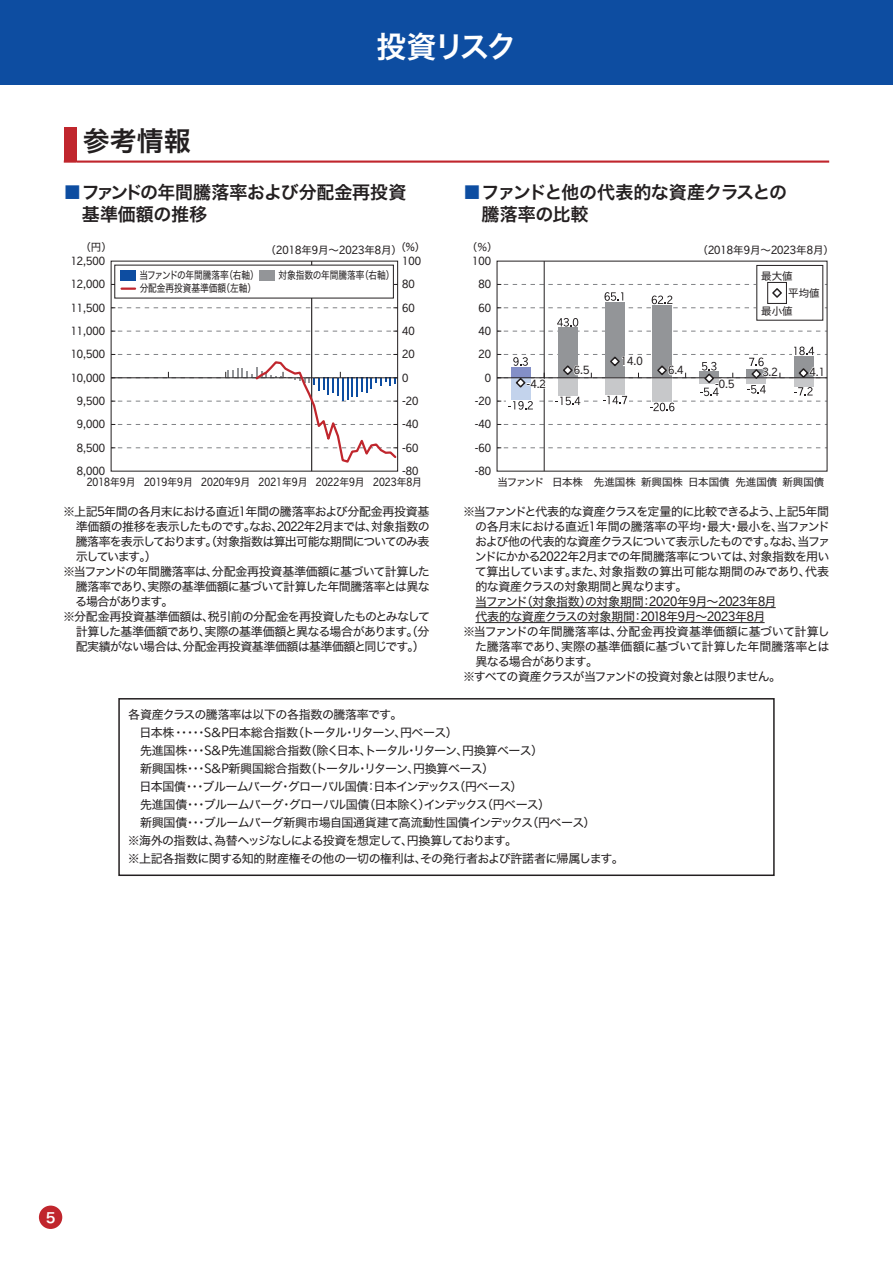
<style>
.page{position:relative;width:893px;height:1263px;background:#fff}
.page>*{position:absolute;margin:0;border:0;box-sizing:border-box;transform-origin:0 0}
.t1{font:30px "Hira Kaku Std N W6";letter-spacing:-.09em;color:#fff}
.t2{font:27px "Hira Kaku Std N W6";color:#231f20}
.t3{font:18px/22.5px "Hira Kaku Std N W6";letter-spacing:-.015em;color:#231f20}
.t4{font:18px/22.5px "Hira Kaku Std N W6";letter-spacing:-.035em;color:#231f20}
.t5{font:13.8px "Hira Kaku Std N W6";color:#fff}
.t6{font:12px/18px "Hira Kaku Std N W4";letter-spacing:-.05em;color:#231f20}
.t7{font:12px "Hira Kaku Std N W4";letter-spacing:-.07em;color:#231f20}
.t8{font:12px "Hira Kaku Std N W4";letter-spacing:-.08em;color:#231f20}
.t9{font:12px "Hira Kaku Std N W4";letter-spacing:-.09em;color:#231f20}
.t10{font:12px "Hira Kaku Std N W4";letter-spacing:-.015em;color:#231f20}
.t11{font:12px "Hira Kaku Std N W4";letter-spacing:-.02em;color:#231f20}
.t12{font:12px "Hira Kaku Std N W4";letter-spacing:-.005em;color:#231f20}
.t13{font:12px "Hira Kaku Std N W4";letter-spacing:-.03em;color:#231f20}
.t14{font:12px "Hira Kaku Std N W4";letter-spacing:-.085em;color:#231f20}
.t15{font:12px "Hira Kaku Std N W4";letter-spacing:-.075em;color:#231f20}
.t16{font:12px "Hira Kaku Std N W4";letter-spacing:-.095em;color:#231f20}
.t17{font:10.5px "Rakuten Global R";color:#231f20}
.t18{font:10.5px "Hira Kaku Std N W4";letter-spacing:-.01em;color:#231f20}
.t19{font:10.5px/13.5px "Hira Kaku Std N W4";letter-spacing:-.01em;color:#231f20;scale:.83 1}
.t20{font:10.5px "Rakuten Global R";color:#231f20;scale:.93 1}
.s1{color:#0d4da1}
.s2{font-family:"Hira Kaku Std N W4"}
.s3{font-family:"Rakuten Global R"}
</style>
<div class="page">
<div style="left:39px;top:1205px;width:23px;height:24px;background:#c0262d;border-radius:50%"></div>
<div style="left:0;top:0;width:893px;height:85px;background:#0d4da1"></div>
<div style="left:64px;top:128px;width:13px;height:34px;background:#c0262d"></div>
<svg style="left:64px;top:162px;width:13px;height:1px"></svg>
<hr style="left:77px;top:161px;width:752px;height:2px;background:#c0262d">
<svg style="left:113px;top:331px;width:283px;height:1px"></svg>
<svg style="left:113px;top:307px;width:283px;height:1px"></svg>
<hr style="left:311px;top:261px;width:1px;height:210px;background:#231f20">
<svg style="left:113px;top:354px;width:283px;height:110px"></svg>
<div style="left:115px;top:265px;width:278px;height:33px;background:#fff"></div>
<div style="left:120px;top:270px;width:16px;height:10px;background:#0d4da1"></div>
<div style="left:259px;top:270px;width:16px;height:10px;background:#939598"></div>
<svg style="left:111px;top:284px;width:287px;height:6px"></svg>
<svg style="left:499px;top:447px;width:326px;height:1px"></svg>
<svg style="left:499px;top:424px;width:326px;height:1px"></svg>
<div style="left:558px;top:328px;width:19px;height:50px;background:#939598"></div>
<div style="left:605px;top:302px;width:19px;height:76px;background:#939598"></div>
<div style="left:652px;top:305px;width:20px;height:73px;background:#939598"></div>
<hr style="left:544px;top:261px;width:1px;height:210px;background:#231f20">
<svg style="left:497px;top:318px;width:330px;height:14px"></svg>
<svg style="left:497px;top:346px;width:330px;height:65px"></svg>
<div style="left:757px;top:265px;width:66px;height:55px;border:1px solid #231f20"></div>
<div style="left:767px;top:282px;width:20px;height:22px;border:1px solid #231f20"></div>
<svg style="left:497px;top:284px;width:330px;height:24px"></svg>
<hr style="left:475px;top:607px;width:301px;height:1px;background:#231f20">
<hr style="left:475px;top:622px;width:290px;height:1px;background:#231f20">
<div style="left:118px;top:698px;width:657px;height:178px;border:2px solid #231f20"></div>
<h1 class="t1" style="left:376px;top:24px;width:142px">投資リスク</h1>
<h2 class="t2" style="left:83px;top:120px;width:109px">参考情報</h2>
<h3 class="t3" style="left:63px;top:181px;width:344px"><span class="s1">■</span>ファンドの年間騰落率および分配金再投資　基準価額の推移</h3>
<h3 class="t4" style="left:463px;top:181px;width:325px"><span class="s1">■</span>ファンドと他の代表的な資産クラスとの　騰落率の比較</h3>
<p class="t17" style="left:266px;top:243px;width:138px"><span class="s2">（</span>2018<span class="s2">年</span>9<span class="s2">月～</span>2023<span class="s2">年</span>8<span class="s2">月）</span></p>
<p class="t18" style="left:467px;top:239px;width:32px">（％）</p>
<p class="t18" style="left:81px;top:239px;width:33px">（円）</p>
<p class="t18" style="left:395px;top:239px;width:31px">（<span class="s3">%</span>）</p>
<p class="t17" style="left:697px;top:243px;width:138px"><span class="s2">（</span>2018<span class="s2">年</span>9<span class="s2">月～</span>2023<span class="s2">年</span>8<span class="s2">月）</span></p>
<p class="t17" style="left:71px;top:254px;width:36px">12,500</p>
<p class="t17" style="left:402px;top:254px;width:20px">100</p>
<p class="t17" style="left:472px;top:254px;width:20px">100</p>
<p class="t17" style="left:71px;top:277px;width:36px">12,000</p>
<p class="t17" style="left:71px;top:300px;width:36px">11,500</p>
<p class="t19" style="left:139px;top:268px;width:145px">当ファンドの年間騰落率（右軸）分配金再投資基準価額（左軸）</p>
<p class="t19" style="left:279px;top:268px;width:141px">対象指数の年間騰落率（右軸）</p>
<p class="t17" style="left:402px;top:277px;width:14px">80</p>
<p class="t17" style="left:402px;top:300px;width:14px">60</p>
<p class="t17" style="left:478px;top:277px;width:14px">80</p>
<p class="t17" style="left:478px;top:300px;width:14px">60</p>
<p class="t18" style="left:761px;top:268px;width:33px">最大値</p>
<p class="t18" style="left:761px;top:303px;width:33px">最小値</p>
<p class="t18" style="left:788px;top:285px;width:33px">平均値</p>
<p class="t17" style="left:71px;top:324px;width:36px">11,000</p>
<p class="t17" style="left:402px;top:324px;width:14px">40</p>
<p class="t17" style="left:478px;top:324px;width:14px">40</p>
<p class="t17" style="left:71px;top:347px;width:36px">10,500</p>
<p class="t17" style="left:71px;top:370px;width:36px">10,000</p>
<p class="t17" style="left:402px;top:347px;width:14px">20</p>
<p class="t17" style="left:402px;top:370px;width:8px">0</p>
<p class="t17" style="left:478px;top:347px;width:14px">20</p>
<p class="t17" style="left:485px;top:370px;width:8px">0</p>
<p class="t17" style="left:527px;top:377px;width:21px">-4.2</p>
<p class="t17" style="left:574px;top:363px;width:17px">6.5</p>
<p class="t17" style="left:621px;top:354px;width:23px">14.0</p>
<p class="t17" style="left:668px;top:363px;width:17px">6.4</p>
<p class="t17" style="left:715px;top:377px;width:21px">-0.5</p>
<p class="t17" style="left:762px;top:365px;width:17px">3.2</p>
<p class="t17" style="left:809px;top:365px;width:17px">4.1</p>
<p class="t17" style="left:77px;top:394px;width:30px">9,500</p>
<p class="t17" style="left:402px;top:394px;width:18px">-20</p>
<p class="t17" style="left:475px;top:394px;width:18px">-20</p>
<p class="t17" style="left:77px;top:417px;width:30px">9,000</p>
<p class="t17" style="left:402px;top:417px;width:18px">-40</p>
<p class="t17" style="left:475px;top:417px;width:18px">-40</p>
<p class="t17" style="left:77px;top:440px;width:30px">8,500</p>
<p class="t17" style="left:402px;top:440px;width:18px">-60</p>
<p class="t17" style="left:475px;top:440px;width:18px">-60</p>
<p class="t17" style="left:402px;top:464px;width:18px">-80</p>
<p class="t17" style="left:77px;top:464px;width:30px">8,000</p>
<p class="t20" style="left:87px;top:475px;width:362px">2018<span class="s2">年</span>9<span class="s2">月</span> 2019<span class="s2">年</span>9<span class="s2">月</span> 2020<span class="s2">年</span>9<span class="s2">月</span> 2021<span class="s2">年</span>9<span class="s2">月</span> 2022<span class="s2">年</span>9<span class="s2">月</span> 2023<span class="s2">年</span>8<span class="s2">月</span></p>
<p class="t17" style="left:475px;top:464px;width:18px">-80</p>
<p class="t18" style="left:497px;top:474px;width:329px">当ファンド 日本株 先進国株新興国株日本国債先進国債新興国債</p>
<p class="t6" style="left:63px;top:502px;width:368px">※上記<span class="s3">5</span>年間の各月末における直近<span class="s3">1</span>年間の騰落率および分配金再投資基</p>
<p class="t6" style="left:76px;top:517px;width:355px">準価額の推移を表示したものです。なお、<span class="s3">2022</span>年<span class="s3">2</span>月までは、対象指数の</p>
<p class="t6" style="left:76px;top:532px;width:355px">騰落率を表示しております。（対象指数は算出可能な期間についてのみ表</p>
<p class="t6" style="left:76px;top:547px;width:83px">示しています。）</p>
<p class="t6" style="left:63px;top:562px;width:368px">※当ファンドの年間騰落率は、分配金再投資基準価額に基づいて計算した</p>
<p class="t6" style="left:76px;top:577px;width:355px">騰落率であり、実際の基準価額に基づいて計算した年間騰落率とは異な</p>
<p class="t16" style="left:75px;top:592px;width:100px">る場合があります。</p>
<p class="t6" style="left:63px;top:607px;width:368px">※分配金再投資基準価額は、税引前の分配金を再投資したものとみなして</p>
<p class="t6" style="left:76px;top:622px;width:355px">計算した基準価額であり、実際の基準価額と異なる場合があります。（分</p>
<p class="t6" style="left:76px;top:637px;width:351px">配実績がない場合は、分配金再投資基準価額は基準価額と同じです。）</p>
<p class="t8" style="left:463px;top:502px;width:368px">※当ファンドと代表的な資産クラスを定量的に比較できるよう、上記<span class="s3">5</span>年間</p>
<p class="t6" style="left:475px;top:517px;width:356px">の各月末における直近<span class="s3">1</span>年間の騰落率の平均・最大・最小を、当ファンド</p>
<p class="t9" style="left:475px;top:532px;width:356px">および他の代表的な資産クラスについて表示したものです。なお、当ファ</p>
<p class="t7" style="left:475px;top:547px;width:356px">ンドにかかる<span class="s3">2022</span>年<span class="s3">2</span>月までの年間騰落率については、対象指数を用い</p>
<p class="t10" style="left:475px;top:562px;width:356px">て算出しています。また、対象指数の算出可能な期間のみであり、代表</p>
<p class="t7" style="left:475px;top:577px;width:214px">的な資産クラスの対象期間と異なります。</p>
<p class="t11" style="left:475px;top:592px;width:303px">当ファンド（対象指数）の対象期間：<span class="s3">2020</span>年<span class="s3">9</span>月～<span class="s3">2023</span>年<span class="s3">8</span>月</p>
<p class="t6" style="left:475px;top:607px;width:291px">代表的な資産クラスの対象期間：<span class="s3">2018</span>年<span class="s3">9</span>月～<span class="s3">2023</span>年<span class="s3">8</span>月</p>
<p class="t12" style="left:463px;top:622px;width:368px">※当ファンドの年間騰落率は、分配金再投資基準価額に基づいて計算し</p>
<p class="t13" style="left:475px;top:637px;width:356px">た騰落率であり、実際の基準価額に基づいて計算した年間騰落率とは</p>
<p class="t15" style="left:475px;top:652px;width:124px">異なる場合があります。</p>
<p class="t14" style="left:463px;top:667px;width:320px">※すべての資産クラスが当ファンドの投資対象とは限りません。</p>
<p class="t6" style="left:128px;top:705px;width:497px">各資産クラスの騰落率は以下の各指数の騰落率です。<br>　日本株・・・・・<span class="s3">S</span>＆<span class="s3">P</span>日本総合指数（トータル・リターン、円ベース）<br>　先進国株・・・<span class="s3">S</span>＆<span class="s3">P</span>先進国総合指数（除く日本、トータル・リターン、円換算ベース）<br>　新興国株・・・<span class="s3">S</span>＆<span class="s3">P</span>新興国総合指数（トータル・リターン、円換算ベース）<br>　日本国債・・・ブルームバーグ・グローバル国債：日本インデックス（円ベース）<br>　先進国債・・・ブルームバーグ・グローバル国債（日本除く）インデックス（円ベース）<br>　新興国債・・・ブルームバーグ新興市場自国通貨建て高流動性国債インデックス（円ベース）<br>※海外の指数は、為替ヘッジなしによる投資を想定して、円換算しております。<br>※上記各指数に関する知的財産権その他の一切の権利は、その発行者および許諾者に帰属します。</p>
<p class="t5" style="left:46px;top:1207px;width:11px">5</p>
</div>
